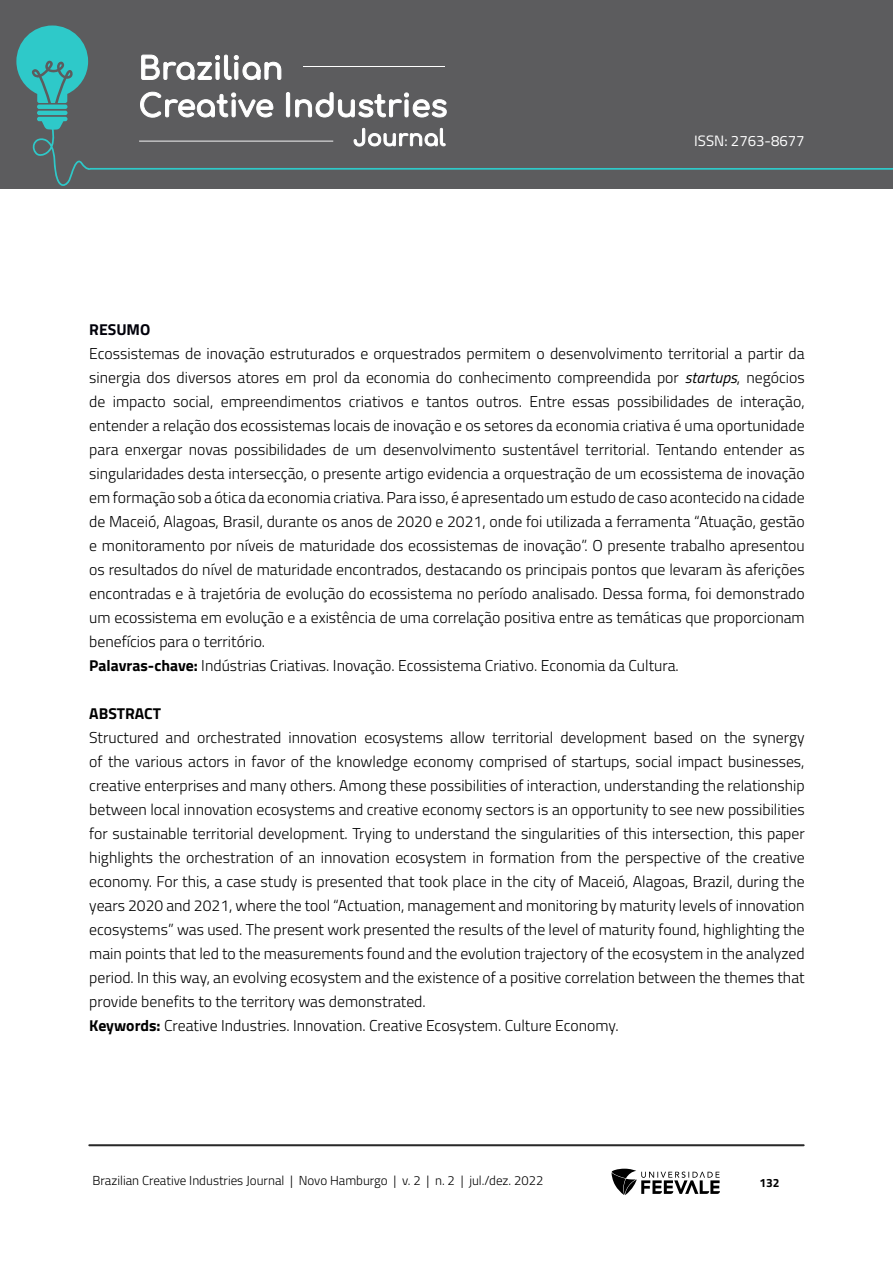
<style>
.page{position:relative;width:893px;height:1263px;background:#fff}
.page>*{position:absolute;margin:0;border:0;box-sizing:border-box;transform-origin:0 0}
.Resumo{font:300 15.75px/24px "Titillium Web";color:#000;text-align:justify}
.Resumo-2{font:700 15.75px "Titillium Web";color:#000}
.Resumo-3{font:700 15.75px "Titillium Web";color:#00000a}
.t1{font:15px "Titillium Web";color:#fff}
.t2{font:300 13.05px "Titillium Web";color:#000}
.t3{font:700 12px "Titillium Web";color:#000}
.s1{font-weight:400;font-style:italic}
.s2{font-weight:700}
</style>
<div class="page">
<div style="left:0;top:0;width:893px;height:188px;background:#5c5c5e"></div>
<hr style="left:37px;top:111px;width:30px;height:4px;background:#2ec9c9;border-radius:2px">
<svg style="left:37px;top:117px;width:30px;height:11px"></svg>
<hr style="left:37px;top:105px;width:30px;height:4px;background:#2ec9c9;border-radius:2px">
<svg style="left:16px;top:26px;width:72px;height:77px"></svg>
<svg style="left:32px;top:128px;width:861px;height:58px"></svg>
<hr style="left:89px;top:1144px;width:715px;height:2px;background:#282828">
<svg style="left:611px;top:1169px;width:109px;height:26px"></svg>
<svg style="left:141px;top:54px;width:141px;height:26px"></svg>
<svg style="left:140px;top:91px;width:134px;height:27px"></svg>
<svg style="left:285px;top:92px;width:162px;height:26px"></svg>
<svg style="left:353px;top:127px;width:93px;height:20px"></svg>
<hr style="left:303px;top:66px;width:142px;height:1px;background:#fff">
<hr style="left:139px;top:141px;width:194px;height:1px;background:#fff">
<p class="t1" style="left:694px;top:130px;width:112px">ISSN: 2763-8677</p>
<p class="Resumo-3" style="left:89px;top:318px;width:63px">RESUMO</p>
<p class="Resumo" style="left:89px;top:341px;width:717px">Ecossistemas de inovação estruturados e orquestrados permitem o desenvolvimento territorial a partir da sinergia dos diversos atores em prol da economia do conhecimento compreendida por <span class="s1">startups</span>, negócios de impacto social, empreendimentos criativos e tantos outros. Entre essas possibilidades de interação, entender a relação dos ecossistemas locais de inovação e os setores da economia criativa é uma oportunidade para enxergar novas possibilidades de um desenvolvimento sustentável territorial. Tentando entender as singularidades desta intersecção, o presente artigo evidencia a orquestração de um ecossistema de inovação em formação sob a ótica da economia criativa. Para isso, é apresentado um estudo de caso acontecido na cidade de Maceió, Alagoas, Brasil, durante os anos de 2020 e 2021, onde foi utilizada a ferramenta “Atuação, gestão e monitoramento por níveis de maturidade dos ecossistemas de inovação”. O presente trabalho apresentou os resultados do nível de maturidade encontrados, destacando os principais pontos que levaram às aferições encontradas e à trajetória de evolução do ecossistema no período analisado. Dessa forma, foi demonstrado um ecossistema em evolução e a existência de uma correlação positiva entre as temáticas que proporcionam benefícios para o território.</p>
<p class="Resumo" style="left:89px;top:653px;width:591px"><span class="s2">Palavras-chave:</span> Indústrias Criativas. Inovação. Ecossistema Criativo. Economia da Cultura.</p>
<p class="Resumo-2" style="left:89px;top:702px;width:73px">ABSTRACT</p>
<p class="Resumo" style="left:89px;top:725px;width:717px">Structured and orchestrated innovation ecosystems allow territorial development based on the synergy of the various actors in favor of the knowledge economy comprised of startups, social impact businesses, creative enterprises and many others. Among these possibilities of interaction, understanding the relationship between local innovation ecosystems and creative economy sectors is an opportunity to see new possibilities for sustainable territorial development. Trying to understand the singularities of this intersection, this paper highlights the orchestration of an innovation ecosystem in formation from the perspective of the creative economy. For this, a case study is presented that took place in the city of Maceió, Alagoas, Brazil, during the years 2020 and 2021, where the tool “Actuation, management and monitoring by maturity levels of innovation ecosystems” was used. The present work presented the results of the level of maturity found, highlighting the main points that led to the measurements found and the evolution trajectory of the ecosystem in the analyzed period. In this way, an evolving ecosystem and the existence of a positive correlation between the themes that provide benefits to the territory was demonstrated.</p>
<p class="Resumo" style="left:89px;top:1013px;width:531px"><span class="s2">Keywords:</span> Creative Industries. Innovation. Creative Ecosystem. Culture Economy.</p>
<p class="t2" style="left:92px;top:1171px;width:452px">Brazilian Creative Industries Journal | Novo Hamburgo | v. 2 | n. 2 | jul./dez. 2022</p>
<p class="t3" style="left:759px;top:1174px;width:22px">132</p>
</div>
